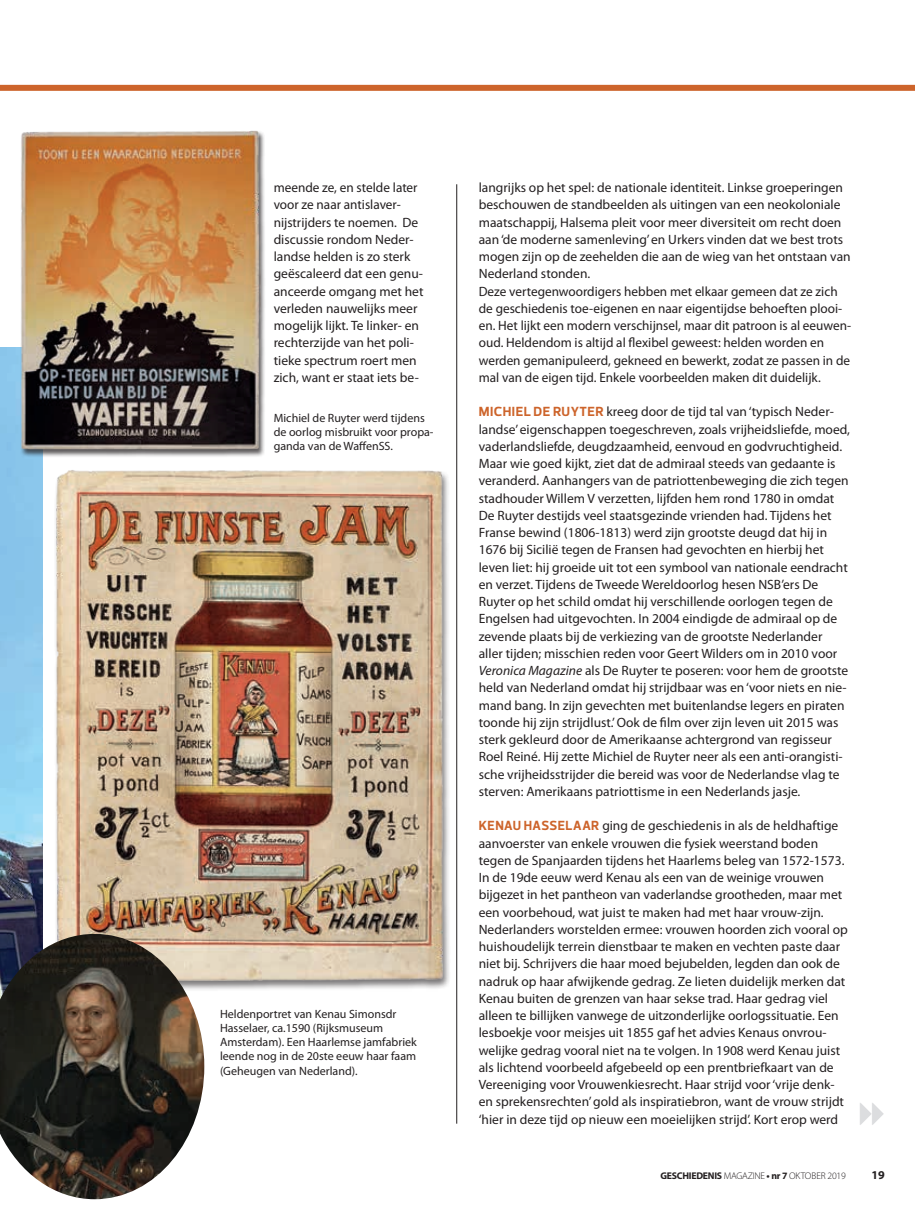
<style>
.page{position:relative;width:915px;height:1212px;background:#fff}
.page>*{position:absolute;margin:0;border:0;box-sizing:border-box;transform-origin:0 0}
.t1{font:13.5px/17.2px "Myriad Pro";color:#231f20}
.t2{font:12px/14.2px "Myriad Pro";color:#231f20}
.t3{font:700 12px "Myriad Pro";color:#231f20}
.t4{font:300 9.75px "Myriad Pro";letter-spacing:-.025em;color:#231f20}
.s1{font-family:"Prelo";font-weight:700;color:#cd642b}
.s2{font-style:italic}
.s3{font-weight:700}
</style>
<div class="page">
<hr style="left:456px;top:184px;width:1px;height:939px;background:#231f20">
<div style="left:0;top:85px;width:914px;height:6px;background:#cd642b"></div>
<img style="left:0;top:347px;width:43px;height:587px">
<div style="left:20px;top:131px;width:245px;height:327px;background:#231f20;opacity:.75"></div>
<img style="left:20px;top:130px;width:241px;height:321px">
<div style="left:53px;top:470px;width:398px;height:522px;background:#231f20;opacity:.6"></div>
<img style="left:54px;top:470px;width:390px;height:512px">
<img style="left:0;top:934px;width:204px;height:265px">
<p class="t1" style="left:273px;top:179px;width:151px">meende ze, en stelde later voor ze naar antislaver&shy;nijstrijders te noemen. De discussie rondom Neder&shy;landse helden is zo sterk geëscaleerd dat een genu&shy;anceerde omgang met het verleden nauwelijks meer mogelijk lijkt. Te linker- en rechterzijde van het poli&shy;tieke spectrum roert men zich, want er staat iets be-</p>
<p class="t2" style="left:273px;top:411px;width:161px">Michiel de Ruyter werd tijdens de oorlog misbruikt voor propa&shy;ganda van de WaffenSS.</p>
<p class="t2" style="left:220px;top:1007px;width:198px">Heldenportret van Kenau Simonsdr Hasselaer, ca.1590 (Rijksmuseum Amsterdam). Een Haarlemse jamfabriek leende nog in de 20ste eeuw haar faam (Geheugen van Nederland).</p>
<p class="t1" style="left:478px;top:179px;width:374px">langrijks op het spel: de nationale identiteit. Linkse groeperingen beschouwen de standbeelden als uitingen van een neokoloniale maatschappij, Halsema pleit voor meer diversiteit om recht doen aan ‘de moderne samenleving’ en Urkers vinden dat we best trots mogen zijn op de zeehelden die aan de wieg van het ontstaan van Nederland stonden.<br>Deze vertegenwoordigers hebben met elkaar gemeen dat ze zich de geschiedenis toe-eigenen en naar eigentijdse behoeften plooi&shy;en. Het lijkt een modern verschijnsel, maar dit patroon is al eeuwen&shy;oud. Heldendom is altijd al flexibel geweest: helden worden en werden gemanipuleerd, gekneed en bewerkt, zodat ze passen in de mal van de eigen tijd. Enkele voorbeelden maken dit duidelijk.</p>
<p class="t1" style="left:478px;top:403px;width:372px"><span class="s1">MICHIEL DE RUYTER</span> kreeg door de tijd tal van ‘typisch Neder&shy;landse’ eigenschappen toegeschreven, zoals vrijheidsliefde, moed, vaderlandsliefde, deugdzaamheid, eenvoud en godvruchtigheid.<br>Maar wie goed kijkt, ziet dat de admiraal steeds van gedaante is veranderd. Aanhangers van de patriottenbeweging die zich tegen stadhouder Willem V verzetten, lijfden hem rond 1780 in omdat De Ruyter destijds veel staatsgezinde vrienden had. Tijdens het Franse bewind (1806-1813) werd zijn grootste deugd dat hij in 1676 bij Sicilië tegen de Fransen had gevochten en hierbij het leven liet: hij groeide uit tot een symbool van nationale eendracht en verzet. Tijdens de Tweede Wereldoorlog hesen NSB’ers De Ruyter op het schild omdat hij verschillende oorlogen tegen de Engelsen had uitgevochten. In 2004 eindigde de admiraal op de zevende plaats bij de verkiezing van de grootste Nederlander<br>aller tijden; misschien reden voor Geert Wilders om in 2010 voor <span class="s2">Veronica Magazine</span> als De Ruyter te poseren: voor hem de grootste held van Nederland omdat hij strijdbaar was en ‘voor niets en nie&shy;mand bang. In zijn gevechten met buitenlandse legers en piraten toonde hij zijn strijdlust.’ Ook de film over zijn leven uit 2015 was sterk gekleurd door de Amerikaanse achtergrond van regisseur Roel Reiné. Hij zette Michiel de Ruyter neer als een anti-orangisti&shy;sche vrijheidsstrijder die bereid was voor de Nederlandse vlag te sterven: Amerikaans patriottisme in een Nederlands jasje.</p>
<p class="t1" style="left:478px;top:817px;width:370px"><span class="s1">KENAU HASSELAAR</span> ging de geschiedenis in als de heldhaftige aanvoerster van enkele vrouwen die fysiek weerstand boden tegen de Spanjaarden tijdens het Haarlems beleg van 1572-1573.<br>In de 19de eeuw werd Kenau als een van de weinige vrouwen bijgezet in het pantheon van vaderlandse grootheden, maar met een voorbehoud, wat juist te maken had met haar vrouw-zijn.<br>Nederlanders worstelden ermee: vrouwen hoorden zich vooral op huishoudelijk terrein dienstbaar te maken en vechten paste daar niet bij. Schrijvers die haar moed bejubelden, legden dan ook de nadruk op haar afwijkende gedrag. Ze lieten duidelijk merken dat Kenau buiten de grenzen van haar sekse trad. Haar gedrag viel alleen te billijken vanwege de uitzonderlijke oorlogssituatie. Een lesboekje voor meisjes uit 1855 gaf het advies Kenaus onvrou&shy;welijke gedrag vooral niet na te volgen. In 1908 werd Kenau juist als lichtend voorbeeld afgebeeld op een prentbriefkaart van de Vereeniging voor Vrouwenkiesrecht. Haar strijd voor ‘vrije denk&shy;en sprekensrechten’ gold als inspiratiebron, want de vrouw strijdt ‘hier in deze tijd op nieuw een moeielijken strijd’. Kort erop werd</p>
<p class="t4" style="left:660px;top:1169px;width:187px"><span class="s3">GESCHIEDENIS</span> MAGAZINE <span class="s3">• nr 7</span> OKTOBER 2019</p>
<p class="t3" style="left:871px;top:1167px;width:15px">19</p>
</div>
